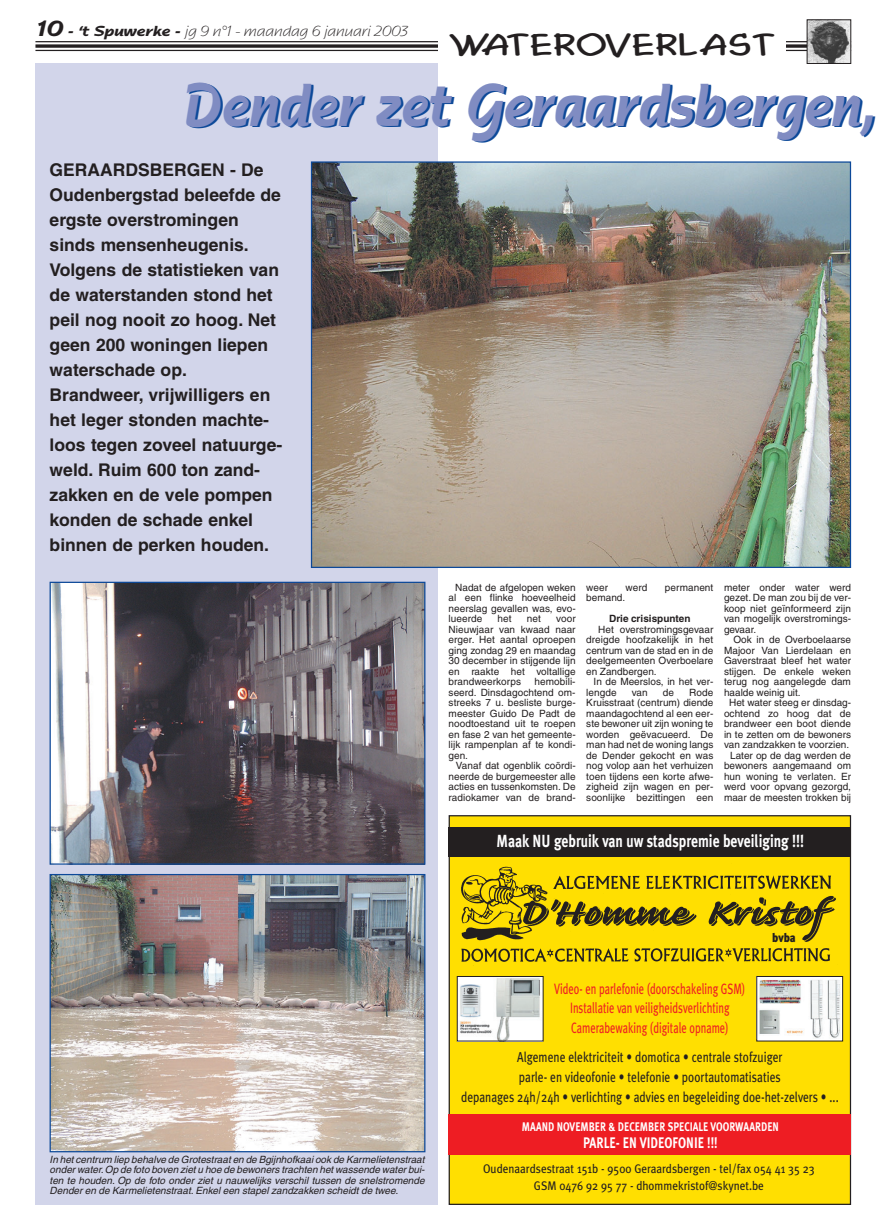
<style>
.page{position:relative;width:887px;height:1209px;background:#fff}
.page>*{position:absolute;margin:0;border:0;box-sizing:border-box;transform-origin:0 0}
.t1{font:700 62.5px "Nadianne";color:#0d4999;scale:.75 1}
.t2{font:30px "Cosmic";letter-spacing:-.06em;color:#231f20;scale:1.5 1}
.t3{font:700 17.5px/25px "Helvetica";color:#231f20}
.t4{font:700 17.5px "Meta Plus";color:#fff;scale:.78 1}
.t5{font:700 15.25px "Meta Plus";color:#fff;scale:.78 1}
.t6{font:15px/19.4px "Meta Plus";color:#ee1d23;text-align:center;scale:.7 1}
.t7{font:15px "Nadianne";color:#231f20}
.t8{font:14.38px/20px "Meta Plus";color:#231f20;text-align:center;scale:.8 1}
.t9{font:12.5px/17.5px "Meta Plus";color:#231f20;text-align:center;scale:.9 1}
.t10{font:700 12.5px "Meta Plus";color:#fff;scale:.78 1}
.t11{font:900 12.5px "Meta Plus";color:#231f20;scale:.9 1}
.t12{font:10px/10.5px "Helvetica";letter-spacing:.005em;color:#231f20;text-align:justify}
.t13{font:italic 10px/10.5px "Helvetica";color:#231f20;text-align:justify}
.t14{font:700 10px "Helvetica";color:#231f20}
.s1{font-weight:700;font-size:22.5px}
.s2{font-weight:700}
</style>
<div class="page">
<div style="left:35px;top:64px;width:403px;height:1141px;background:#d2d5ea"></div>
<div style="left:449px;top:816px;width:401px;height:388px;background:#ffdf01"></div>
<img style="left:461px;top:866px;width:375px;height:100px">
<div style="left:448px;top:1114px;width:402px;height:41px;background:#ee1d23"></div>
<img style="left:459px;top:978px;width:82px;height:61px">
<div style="left:457px;top:976px;width:86px;height:65px;border:1px solid #231f20"></div>
<img style="left:758px;top:978px;width:82px;height:61px">
<div style="left:756px;top:976px;width:86px;height:65px;border:1px solid #231f20"></div>
<div style="left:448px;top:827px;width:402px;height:29px;background:#231f20"></div>
<hr style="left:35px;top:41px;width:815px;height:1px;background:#231f20">
<svg style="left:35px;top:44px;width:771px;height:4px;background:#474445"></svg>
<hr style="left:35px;top:50px;width:815px;height:1px;background:#231f20">
<img style="left:808px;top:21px;width:40px;height:41px">
<div style="left:806px;top:19px;width:44px;height:45px;border:1px solid #231f20"></div>
<div style="left:438px;top:27px;width:347px;height:37px;background:#fff"></div>
<img style="left:313px;top:163px;width:535px;height:403px">
<img style="left:52px;top:584px;width:371px;height:279px">
<div style="left:50px;top:582px;width:375px;height:283px;border:1px solid #0d4999"></div>
<img style="left:52px;top:876px;width:371px;height:274px">
<div style="left:50px;top:874px;width:375px;height:278px;border:1px solid #0d4999"></div>
<h3 class="t7" style="left:36px;top:23px;width:373px"><span class="s1">10</span> <span class="s2">- ‘t Spuwerke -</span> jg 9 n°1 - maandag 6 januari 2003</h3>
<h2 class="t2" style="left:446px;top:27px;width:221px">WATEROVERLAST</h2>
<h1 class="t1" style="left:185px;top:85px;width:924px">Dender zet Geraardsbergen,</h1>
<p class="t3" style="left:50px;top:159px;width:234px">GERAARDSBERGEN - De<br>Oudenbergstad beleefde de ergste overstromingen sinds mensenheugenis.<br>Volgens de statistieken van de waterstanden stond het peil nog nooit zo hoog. Net geen 200 woningen liepen waterschade op.<br>Brandweer, vrijwilligers en het leger stonden machte&shy;loos tegen zoveel natuurge&shy;weld. Ruim 600 ton zand&shy;zakken en de vele pompen konden de schade enkel binnen de perken houden.</p>
<p class="t12" style="left:448px;top:583px;width:128px;text-indent:7px">Nadat de afgelopen weken al een flinke hoeveelheid neerslag gevallen was, evo&shy;lueerde</p>
<p class="t12" style="left:723px;top:583px;width:128px">meter onder water werd gezet. De man zou bij de ver&shy;koop niet geïnformeerd zijn van mogelijk overstromings&shy;gevaar.</p>
<p class="t12" style="left:733px;top:635px;width:119px">Ook in de Overboelaarse</p>
<p class="t12" style="left:723px;top:646px;width:128px">Majoor Van Lierdelaan en</p>
<p class="t12" style="left:723px;top:656px;width:128px">Gaverstraat bleef het water</p>
<p class="t12" style="left:723px;top:667px;width:128px">stijgen. De enkele weken</p>
<p class="t12" style="left:723px;top:677px;width:128px">terug nog aangelegde dam</p>
<p class="t12" style="left:723px;top:688px;width:78px">haalde weinig uit.</p>
<p class="t12" style="left:729px;top:698px;width:123px">Het water steeg er dinsdag-</p>
<p class="t12" style="left:723px;top:709px;width:128px">ochtend zo hoog dat de</p>
<p class="t12" style="left:723px;top:719px;width:128px">brandweer een boot diende</p>
<p class="t12" style="left:723px;top:730px;width:128px">in te zetten om de bewoners</p>
<p class="t12" style="left:723px;top:740px;width:127px">van zandzakken te voorzien.</p>
<p class="t12" style="left:730px;top:751px;width:122px">Later op de dag werden de</p>
<p class="t12" style="left:723px;top:761px;width:128px">bewoners aangemaand om</p>
<p class="t12" style="left:723px;top:772px;width:128px">hun woning te verlaten. Er</p>
<p class="t12" style="left:723px;top:782px;width:128px">werd voor opvang gezorgd,</p>
<p class="t12" style="left:723px;top:793px;width:128px">maar de meesten trokken bij</p>
<p class="t12" style="left:586px;top:583px;width:23px">weer</p>
<p class="t12" style="left:625px;top:583px;width:23px">werd</p>
<p class="t12" style="left:664px;top:583px;width:50px">permanent</p>
<p class="t12" style="left:586px;top:593px;width:40px">bemand.</p>
<p class="t14" style="left:609px;top:615px;width:83px">Drie crisispunten</p>
<p class="t12" style="left:586px;top:625px;width:128px;text-indent:12px">Het overstromingsgevaar dreigde hoofzakelijk in het centrum van de stad en in de deelgemeenten Overboelare en Zandbergen.</p>
<p class="t12" style="left:586px;top:677px;width:128px;text-indent:7px">In de Meerslos, in het ver&shy;lengde</p>
<p class="t12" style="left:497px;top:614px;width:15px">het</p>
<p class="t12" style="left:526px;top:614px;width:15px">net</p>
<p class="t12" style="left:448px;top:614px;width:128px;text-indent:108px">voor Nieuwjaar van kwaad naar erger. Het aantal oproepen ging zondag 29 en maandag 30 december in stijgende lijn en raakte het voltallige brandweerkorps</p>
<p class="t12" style="left:448px;top:677px;width:128px;text-indent:86px">hemobili&shy;seerd. Dinsdagochtend om&shy;streeks 7 u. besliste burge&shy;meester Guido De Padt de noodtoestand uit te roepen en fase 2 van het gemeente&shy;lijk rampenplan af te kondi&shy;gen.</p>
<p class="t12" style="left:448px;top:761px;width:128px;text-indent:7px">Vanaf dat ogenblik coördi&shy;neerde de burgemeester alle acties en tussenkomsten. De radiokamer van de brand-</p>
<p class="t12" style="left:586px;top:688px;width:128px;text-indent:103px">Rode Kruisstraat (centrum) diende maandagochtend al een eer&shy;ste bewoner uit zijn woning te worden geëvacueerd. De man had net de woning langs de Dender gekocht en was nog volop aan het verhuizen toen tijdens een korte afwe&shy;zigheid zijn wagen en per&shy;soonlijke bezittingen een</p>
<p class="t12" style="left:631px;top:688px;width:18px">van</p>
<p class="t12" style="left:662px;top:688px;width:13px">de</p>
<h3 class="t4" style="left:496px;top:834px;width:396px">Maak NU gebruik van uw stadspremie beveiliging !!!</h3>
<h3 class="t6" style="left:554px;top:980px;width:274px">Video- en parlefonie (doorschakeling GSM)<br>Installatie van veiligheidsverlichting<br>Camerabewaking (digitale opname)</h3>
<p class="t11" style="left:772px;top:932px;width:28px">bvba</p>
<h3 class="t8" style="left:461px;top:1047px;width:473px">Algemene elektriciteit • domotica • centrale stofzuiger<br>parle- en videofonie • telefonie • poortautomatisaties<br>depanages 24h/24h • verlichting • advies en begeleiding doe-het-zelvers • ...</h3>
<p class="t13" style="left:50px;top:1154px;width:376px">In het centrum liep behalve de Grotestraat en de Bgijnhofkaai ook de Karmelietenstraat onder water.Op de foto boven ziet u hoe de bewoners trachten het wassende water bui&shy;ten te houden. Op de foto onder ziet u nauwelijks verschil tussen de snelstromende Dender en de Karmelietenstraat. Enkel een stapel zandzakken scheidt de twee.</p>
<p class="t10" style="left:521px;top:1121px;width:331px">MAAND NOVEMBER &amp; DECEMBER SPECIALE VOORWAARDEN</p>
<h3 class="t5" style="left:583px;top:1136px;width:174px">PARLE- EN VIDEOFONIE !!!</h3>
<p class="t9" style="left:483px;top:1160px;width:370px">Oudenaardsestraat 151b - 9500 Geraardsbergen - tel/fax 054 41 35 23<br>GSM 0476 92 95 77 - dhommekristof@skynet.be</p>
</div>
